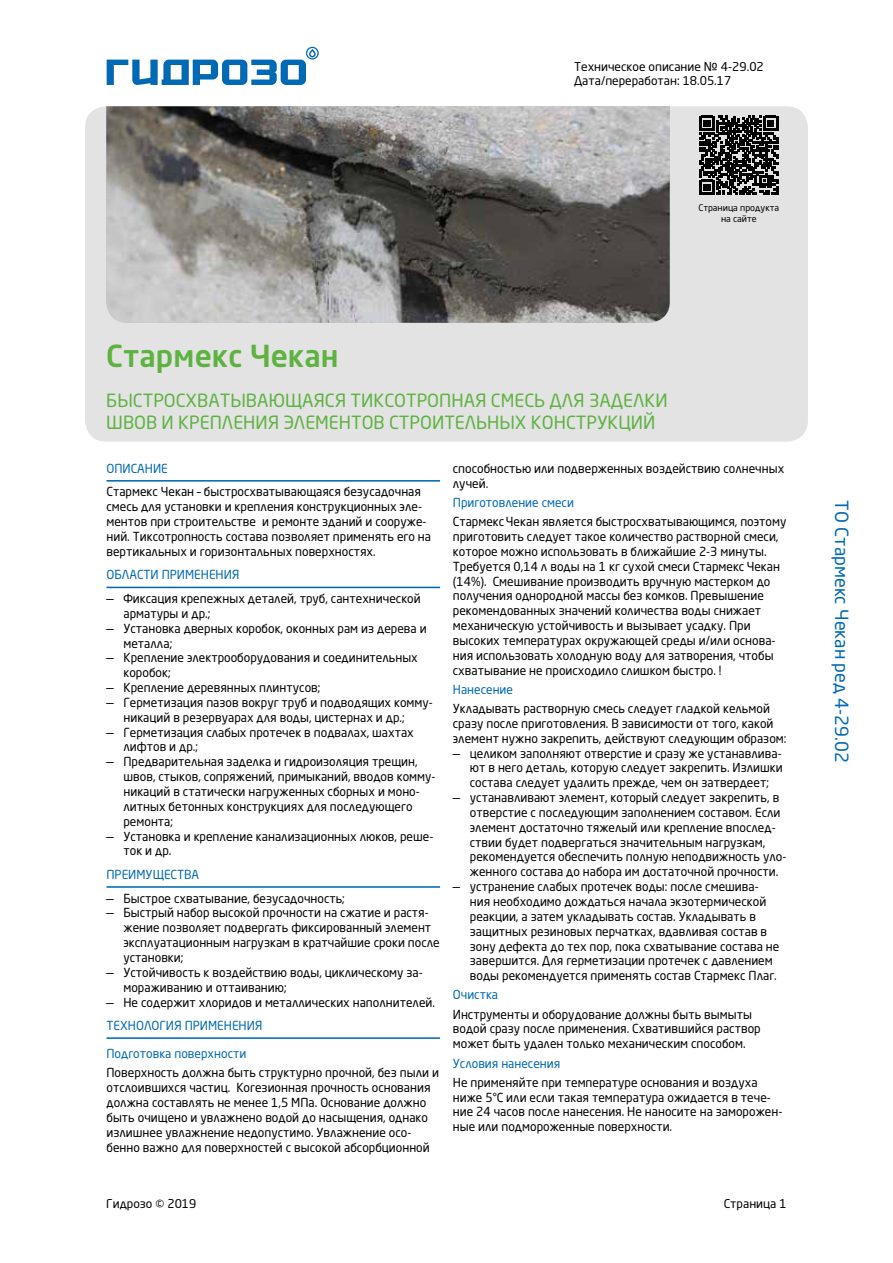
<style>
.page{position:relative;width:893px;height:1263px;background:#fff}
.page>*{position:absolute;margin:0;border:0;box-sizing:border-box;transform-origin:0 0}
.t1{font:500 30px "Neo Sans Pro";color:#5db240}
.t2{font:18px/21.6px "Neo Sans Pro";color:#5db240}
.t3{font:18px "Neo Sans Pro";color:#0069b4}
.t4{font:12.3px/14.9px "Neo Sans Pro";color:#000}
.t5{font:12.3px "Neo Sans Pro";color:#0069b4}
.t6{font:12px/14.4px "Neo Sans Pro";color:#000}
.t7{font:9px/10.8px "Neo Sans Pro";color:#000;text-align:center}
</style>
<div class="page">
<svg style="left:107px;top:47px;width:212px;height:38px"></svg>
<div style="left:85px;top:106px;width:723px;height:336px;background:#e3e3e3;border-radius:21px"></div>
<svg style="left:699px;top:116px;width:79px;height:78px"></svg>
<hr style="left:106px;top:480px;width:334px;height:2px;background:#0069b4">
<hr style="left:106px;top:587px;width:334px;height:1px;background:#0069b4">
<hr style="left:106px;top:886px;width:334px;height:2px;background:#0069b4">
<hr style="left:106px;top:1037px;width:334px;height:2px;background:#0069b4">
<img style="left:106px;top:106px;width:564px;height:217px">
<p class="t6" style="left:574px;top:59px;width:191px">Техническое описание № 4-29.02<br>Дата/переработан: 18.05.17</p>
<p class="t7" style="left:698px;top:202px;width:82px">Страница продукта на сайте</p>
<h1 class="t1" style="left:106px;top:337px;width:234px">Стармекс Чекан</h1>
<h2 class="t2" style="left:106px;top:390px;width:563px">БЫСТРОСХВАТЫВАЮЩАЯСЯ ТИКСОТРОПНАЯ СМЕСЬ ДЛЯ ЗАДЕЛКИ<br>ШВОВ И КРЕПЛЕНИЯ ЭЛЕМЕНТОВ СТРОИТЕЛЬНЫХ КОНСТРУКЦИЙ</h2>
<p class="t5" style="left:106px;top:461px;width:63px">ОПИСАНИЕ</p>
<p class="t4" style="left:106px;top:484px;width:326px">Стармекс Чекан – быстросхватывающаяся безусадочная смесь для установки и крепления конструкционных эле&shy;ментов при строительстве и ремонте зданий и сооруже&shy;ний. Тиксотропность состава позволяет применять его на вертикальных и горизонтальных поверхностях.</p>
<p class="t5" style="left:106px;top:567px;width:135px">ОБЛАСТИ ПРИМЕНЕНИЯ</p>
<p class="t4" style="left:123px;top:591px;width:299px;text-indent:-17px">— Фиксация крепежных деталей, труб, сантехнической арматуры и др.;</p>
<p class="t4" style="left:123px;top:621px;width:305px;text-indent:-17px">— Установка дверных коробок, оконных рам из дерева и металла;</p>
<p class="t4" style="left:123px;top:650px;width:296px;text-indent:-17px">— Крепление электрооборудования и соединительных коробок;</p>
<p class="t4" style="left:106px;top:680px;width:215px">— Крепление деревянных плинтусов;</p>
<p class="t4" style="left:123px;top:695px;width:311px;text-indent:-17px">— Герметизация пазов вокруг труб и подводящих комму&shy;никаций в резервуарах для воды, цистернах и др.;</p>
<p class="t4" style="left:123px;top:724px;width:292px;text-indent:-17px">— Герметизация слабых протечек в подвалах, шахтах лифтов и др.;</p>
<p class="t4" style="left:123px;top:754px;width:314px;text-indent:-17px">— Предварительная заделка и гидроизоляция трещин, швов, стыков, сопряжений, примыканий, вводов комму&shy;никаций в статически нагруженных сборных и моно&shy;литных бетонных конструкциях для последующего ремонта;</p>
<p class="t4" style="left:123px;top:828px;width:311px;text-indent:-17px">— Установка и крепление канализационных люков, реше&shy;ток и др.</p>
<p class="t5" style="left:106px;top:867px;width:94px">ПРЕИМУЩЕСТВА</p>
<p class="t4" style="left:106px;top:890px;width:240px">— Быстрое схватывание, безусадочность;</p>
<p class="t4" style="left:123px;top:905px;width:318px;text-indent:-17px">— Быстрый набор высокой прочности на сжатие и растя&shy;жение позволяет подвергать фиксированный элемент эксплуатационным нагрузкам в кратчайшие сроки после установки;</p>
<p class="t4" style="left:123px;top:965px;width:301px;text-indent:-17px">— Устойчивость к воздействию воды, циклическому за&shy;мораживанию и оттаиванию;</p>
<p class="t4" style="left:106px;top:994px;width:330px">— Не содержит хлоридов и металлических наполнителей.</p>
<p class="t5" style="left:106px;top:1018px;width:158px">ТЕХНОЛОГИЯ ПРИМЕНЕНИЯ</p>
<p class="t5" style="left:106px;top:1046px;width:141px">Подготовка поверхности</p>
<p class="t4" style="left:106px;top:1065px;width:334px">Поверхность должна быть структурно прочной, без пыли и отслоившихся частиц. Когезионная прочность основания должна составлять не менее 1,5 МПа. Основание должно быть очищено и увлажнено водой до насыщения, однако излишнее увлажнение недопустимо. Увлажнение осо&shy;бенно важно для поверхностей с высокой абсорбционной</p>
<p class="t4" style="left:453px;top:461px;width:333px">способностью или подверженных воздействию солнечных лучей.</p>
<p class="t5" style="left:453px;top:495px;width:123px">Приготовление смеси</p>
<p class="t4" style="left:453px;top:514px;width:335px">СтармексЧекан является быстросхватывающимся, поэтому приготовить следует такое количество растворной смеси, которое можно использовать в ближайшие 2-3 минуты.<br>Требуется 0,14 л воды на 1 кг сухой смеси Стармекс Чекан (14%). Смешивание производить вручную мастерком до получения однородной массы без комков. Превышение рекомендованных значений количества воды снижает механическую устойчивость и вызывает усадку. При высоких температурах окружающей среды и/или основа&shy;ния использовать холодную воду для затворения, чтобы схватывание не происходило слишком быстро. !</p>
<p class="t5" style="left:453px;top:682px;width:62px">Нанесение</p>
<p class="t4" style="left:453px;top:701px;width:335px">Укладывать растворную смесь следует гладкой кельмой сразу после приготовления. В зависимости от того, какой элемент нужно закрепить, действуют следующим образом:</p>
<p class="t4" style="left:470px;top:745px;width:314px;text-align:justify;text-indent:-17px">— целиком заполняют отверстие и сразу же устанавлива&shy;ют в него деталь, которую следует закрепить. Излишки состава следует удалить прежде, чем он затвердеет;</p>
<p class="t4" style="left:470px;top:790px;width:318px;text-indent:-17px">— устанавливают элемент, который следует закрепить, в отверстие с последующим заполнением составом. Если элемент достаточно тяжелый или крепление впослед&shy;ствии будет подвергаться значительным нагрузкам, рекомендуется обеспечить полную неподвижность уло&shy;женного состава до набора им достаточной прочности.</p>
<p class="t4" style="left:470px;top:879px;width:311px;text-indent:-17px">— устранение слабых протечек воды: после смешива&shy;ния необходимо дождаться начала экзотермической реакции, а затем укладывать состав. Укладывать в защитных резиновых перчатках, вдавливая состав в зону дефекта до тех пор, пока схватывание состава не завершится. Для герметизации протечек с давлением воды рекомендуется применять состав Стармекс Плаг.</p>
<p class="t5" style="left:453px;top:987px;width:47px">Очистка</p>
<p class="t4" style="left:453px;top:1006px;width:309px">Инструменты и оборудование должны быть вымыты водой сразу после применения. Схватившийся раствор может быть удален только механическим способом.</p>
<p class="t5" style="left:453px;top:1055px;width:109px">Условия нанесения</p>
<p class="t4" style="left:453px;top:1075px;width:331px">Не применяйте при температуре основания и воздуха ниже 5°С или если такая температура ожидается в тече&shy;ние 24 часов после нанесения. Не наносите на заморожен&shy;ные или подмороженные поверхности.</p>
<p class="t6" style="left:106px;top:1196px;width:92px">Гидрозо © 2019</p>
<p class="t6" style="left:724px;top:1196px;width:64px">Страница 1</p>
<h2 class="t3" style="left:853px;top:500px;width:264px;rotate:90deg">ТО Стармекс Чекан ред 4-29.02</h2>
</div>
